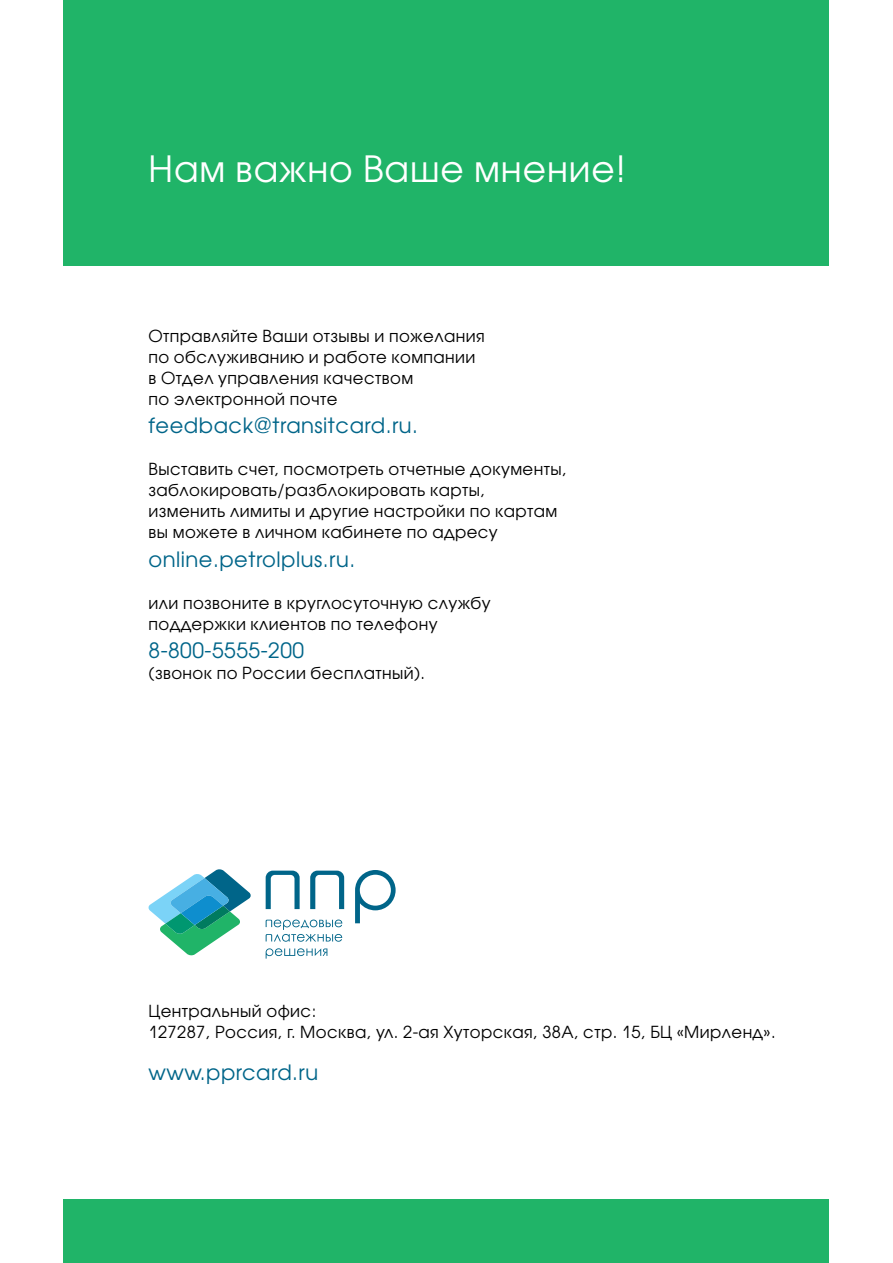
<style>
.page{position:relative;width:893px;height:1263px;background:#fff}
.page>*{position:absolute;margin:0;border:0;box-sizing:border-box;transform-origin:0 0}
.t1{font:36px "Avant Garde Gothic C";letter-spacing:.025em;color:#fff}
.t2{font:21px "Avant Garde Gothic C";letter-spacing:.025em;color:#006589}
.t3{font:16.5px/21px "Avant Garde Gothic C";letter-spacing:.025em;color:#000}
</style>
<div class="page">
<div style="left:64px;top:0;width:765px;height:266px;background:#20b468"></div>
<div style="left:64px;top:1199px;width:765px;height:64px;background:#20b468"></div>
<svg style="left:148px;top:869px;width:103px;height:87px"></svg>
<svg style="left:355px;top:870px;width:41px;height:53px"></svg>
<svg style="left:266px;top:871px;width:34px;height:38px"></svg>
<svg style="left:310px;top:871px;width:34px;height:38px"></svg>
<svg style="left:266px;top:948px;width:61px;height:11px"></svg>
<svg style="left:266px;top:919px;width:76px;height:23px"></svg>
<h1 class="t1" style="left:148px;top:154px;width:479px">Нам важно Ваше мнение!</h1>
<p class="t3" style="left:148px;top:326px;width:338px">Отправляйте Ваши отзывы и пожелания по обслуживанию и работе компании в Отдел управления качеством<br>по электронной почте</p>
<p class="t2" style="left:148px;top:416px;width:271px">feedback@transitcard.ru.</p>
<p class="t3" style="left:148px;top:459px;width:420px">Выставить счет, посмотреть отчетные документы, заблокировать/разблокировать карты,<br>изменить лимиты и другие настройки по картам вы можете в личном кабинете по адресу</p>
<p class="t2" style="left:148px;top:550px;width:208px">online.petrolplus.ru.</p>
<p class="t3" style="left:148px;top:593px;width:344px">или позвоните в круглосуточную службу поддержки клиентов по телефону</p>
<p class="t2" style="left:148px;top:641px;width:157px">8-800-5555-200</p>
<p class="t3" style="left:148px;top:663px;width:278px">(звонок по России бесплатный).</p>
<p class="t3" style="left:148px;top:1001px;width:629px">Центральный офис:<br>127287, Россия, г. Москва, ул. 2-ая Хуторская, 38А, стр. 15, БЦ «Мирленд».</p>
<p class="t2" style="left:148px;top:1063px;width:171px">www.pprcard.ru</p>
</div>
